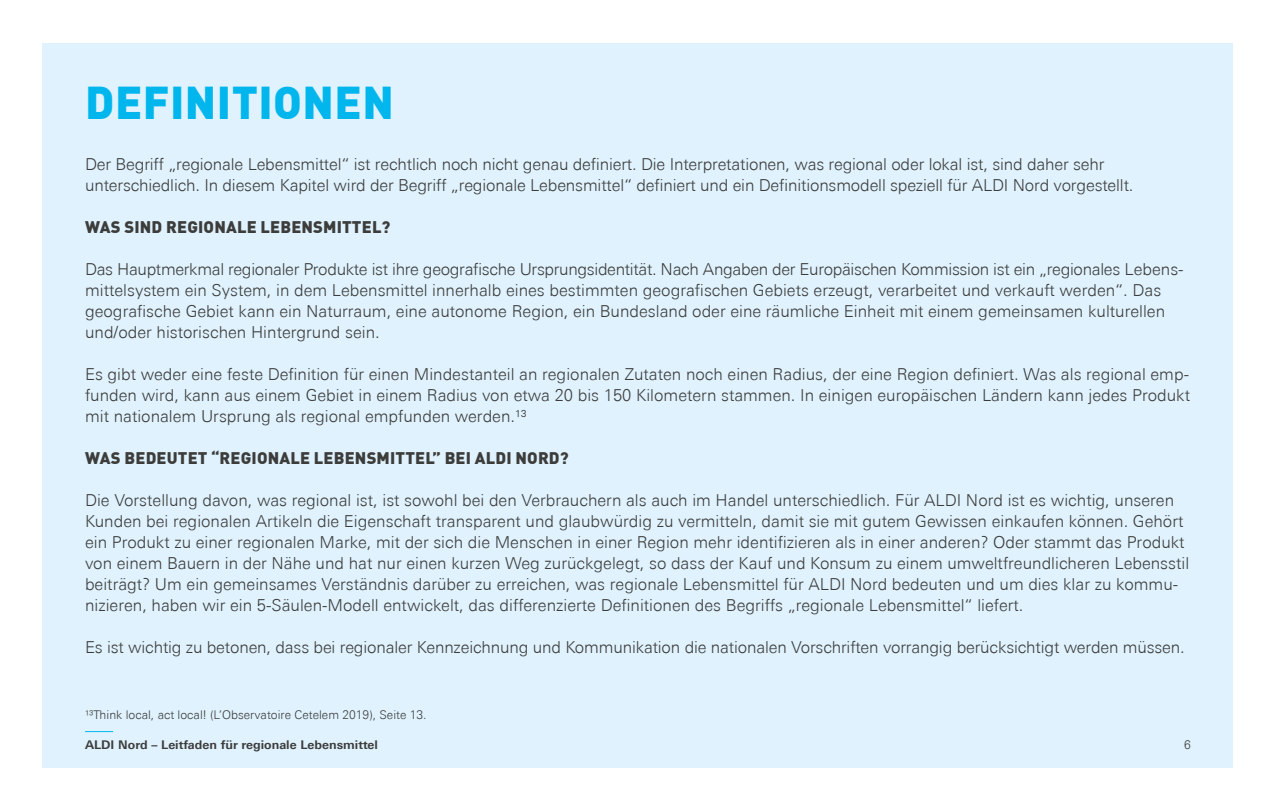
<style>
.page{position:relative;width:1276px;height:810px;background:#fff}
.page>*{position:absolute;margin:0;border:0;box-sizing:border-box;transform-origin:0 0}
.t1{font:900 45px "DIN Pro";letter-spacing:.01em;color:#00b6ed}
.t2{font:300 16.5px/21px "Univers Next Pro";color:#3c3c3b}
.t3{font:900 16.5px "DIN Pro";letter-spacing:.01em;color:#3c3c3b}
.t4{font:300 12px "Univers Next Pro";color:#3c3c3b}
.t5{font:700 12px "Univers Next Pro";color:#3c3c3b}
</style>
<div class="page">
<div style="left:43px;top:43px;width:1190px;height:724px;background:#dff2fd"></div>
<svg style="left:85px;top:731px;width:28px;height:1px"></svg>
<h1 class="t1" style="left:85px;top:67px;width:310px">DEFINITIONEN</h1>
<p class="t2" style="left:85px;top:154px;width:1050px">Der Begriff „regionale Lebensmittel“ ist rechtlich noch nicht genau definiert. Die Interpretationen, was regional oder lokal ist, sind daher sehr unterschiedlich. In diesem Kapitel wird der Begriff „regionale Lebensmittel“ definiert und ein Definitionsmodell speziell für ALDI Nord vorgestellt.</p>
<p class="t3" style="left:85px;top:214px;width:307px">WAS SIND REGIONALE LEBENSMITTEL?</p>
<p class="t2" style="left:85px;top:259px;width:1100px">Das Hauptmerkmal regionaler Produkte ist ihre geografische Ursprungsidentität. Nach Angaben der Europäischen Kommission ist ein „regionales Lebens&shy;mittelsystem ein System, in dem Lebensmittel innerhalb eines bestimmten geografischen Gebiets erzeugt, verarbeitet und verkauft werden“. Das geografische Gebiet kann ein Naturraum, eine autonome Region, ein Bundesland oder eine räumliche Einheit mit einem gemeinsamen kulturellen und/oder historischen Hintergrund sein.</p>
<p class="t2" style="left:85px;top:364px;width:1106px;text-align:justify">Es gibt weder eine feste Definition für einen Mindestanteil an regionalen Zutaten noch einen Radius, der eine Region definiert. Was als regional emp&shy;funden wird, kann aus einem Gebiet in einem Radius von etwa 20 bis 150 Kilometern stammen. In einigen europäischen Ländern kann jedes Produkt mit nationalem Ursprung als regional empfunden werden.13</p>
<p class="t3" style="left:85px;top:445px;width:485px">WAS BEDEUTET “REGIONALE LEBENSMITTEL” BEI ALDI NORD?</p>
<p class="t2" style="left:85px;top:490px;width:1105px">Die Vorstellung davon, was regional ist, ist sowohl bei den Verbrauchern als auch im Handel unterschiedlich. Für ALDI Nord ist es wichtig, unseren Kunden bei regionalen Artikeln die Eigenschaft transparent und glaubwürdig zu vermitteln, damit sie mit gutem Gewissen einkaufen können. Gehört ein Produkt zu einer regionalen Marke, mit der sich die Menschen in einer Region mehr identifizieren als in einer anderen? Oder stammt das Produkt von einem Bauern in der Nähe und hat nur einen kurzen Weg zurückgelegt, so dass der Kauf und Konsum zu einem umweltfreundlicheren Lebensstil beiträgt? Um ein gemeinsames Verständnis darüber zu erreichen, was regionale Lebensmittel für ALDI Nord bedeuten und um dies klar zu kommu&shy;nizieren, haben wir ein 5-Säulen-Modell entwickelt, das differenzierte Definitionen des Begriffs „regionale Lebensmittel“ liefert.</p>
<p class="t2" style="left:85px;top:637px;width:1101px">Es ist wichtig zu betonen, dass bei regionaler Kennzeichnung und Kommunikation die nationalen Vorschriften vorrangig berücksichtigt werden müssen.</p>
<p class="t4" style="left:85px;top:707px;width:343px">13Think local, act local! (L’Observatoire Cetelem 2019), Seite 13.</p>
<p class="t5" style="left:85px;top:738px;width:294px">ALDI Nord – Leitfaden für regionale Lebensmittel</p>
<p class="t4" style="left:1184px;top:738px;width:8px">6</p>
</div>
